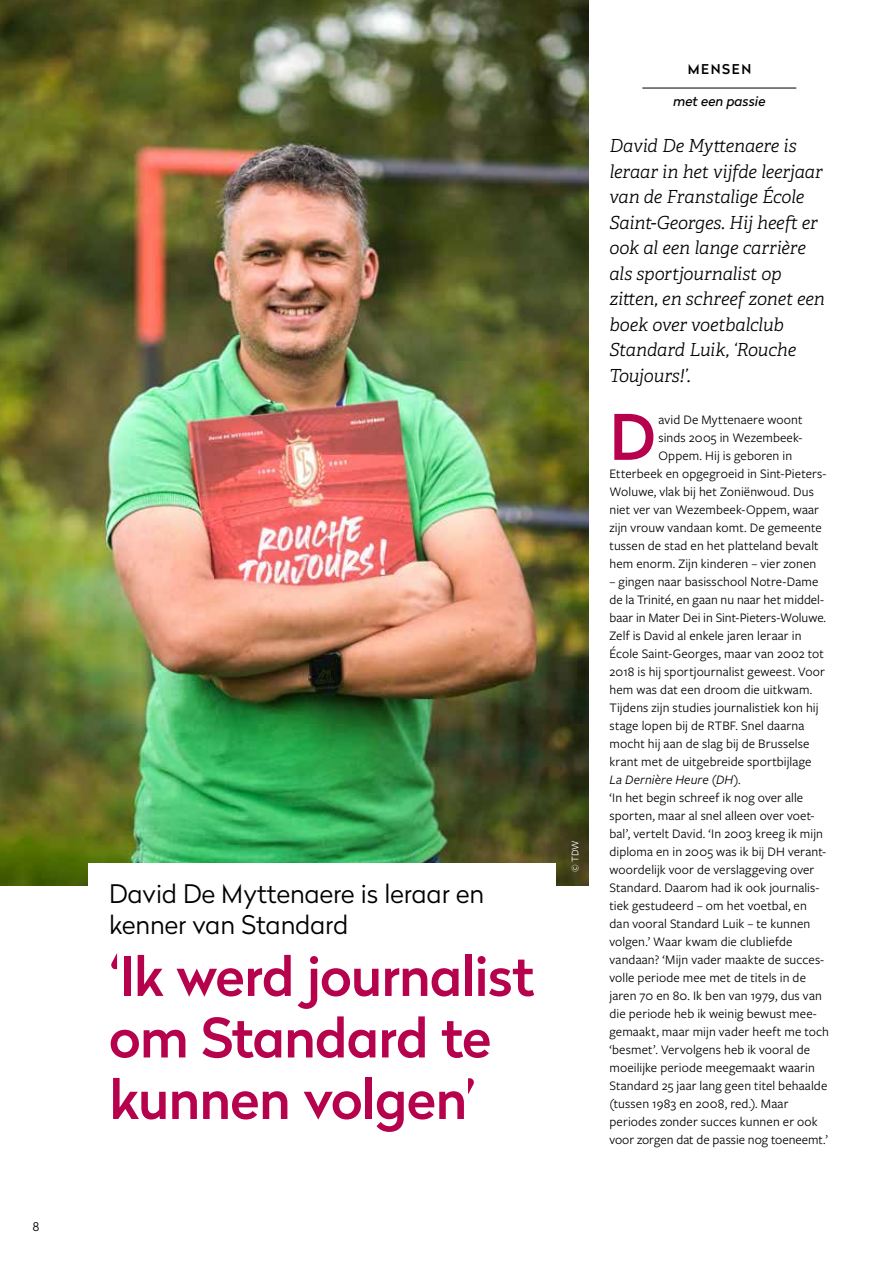
<style>
.page{position:relative;width:893px;height:1263px;background:#fff}
.page>*{position:absolute;margin:0;border:0;box-sizing:border-box;transform-origin:0 0}
.t1{font:500 62.55px "Radikal";color:#b6014c}
.t2{font:500 54px/61.5px "Radikal";letter-spacing:-.02em;color:#b6014c}
.t3{font:300 25.5px/31.5px "Radikal";color:#000}
.t4{font:italic 300 18px/25.5px "Adelle";letter-spacing:-.01em;color:#000}
.t5{font:13.5px/18px "Freight Sans Pro";letter-spacing:.01em;color:#000}
.t6{font:italic 13.5px "Radikal";color:#000}
.t7{font:500 13.5px "Radikal";letter-spacing:.12em;color:#000}
.t8{font:300 12px "Radikal";color:#000}
.t9{font:10.5px "Freight Sans Pro";color:#fff}
.s1{font-style:italic}
</style>
<div class="page">
<img style="left:0;top:0;width:588px;height:885px">
<hr style="left:642px;top:88px;width:154px;height:1px;background:#000">
<div style="left:88px;top:862px;width:468px;height:324px;background:#fff"></div>
<p class="t8" style="left:33px;top:1218px;width:8px">8</p>
<h3 class="t3" style="left:109px;top:877px;width:376px">David De Myttenaere is leraar en kenner van Standard</h3>
<h2 class="t2" style="left:109px;top:944px;width:427px">‘Ik werd journalist om Standard te kunnen volgen’</h2>
<p class="t9" style="left:568px;top:872px;width:33px;rotate:-90deg">© TDW</p>
<p class="t7" style="left:688px;top:59px;width:65px">MENSEN</p>
<p class="t6" style="left:673px;top:92px;width:94px">met een passie</p>
<p class="t4" style="left:609px;top:133px;width:217px">David De Myttenaere is leraar in het vijfde leerjaar van de Franstalige École<br>Saint-Georges. Hij heeft er ook al een lange carrière als sportjournalist op zitten, en schreef zonet een boek over voetbalclub<br>Standard Luik, ‘Rouche<br>Toujours!’.</p>
<h1 class="t1" style="left:609px;top:392px;width:47px">D</h1>
<p class="t5" style="left:658px;top:410px;width:145px">avid De Myttenaere woont</p>
<p class="t5" style="left:658px;top:428px;width:145px">sinds 2005 in Wezembeek-</p>
<p class="t5" style="left:658px;top:446px;width:135px">Oppem. Hij is geboren in</p>
<p class="t5" style="left:609px;top:464px;width:218px">Etterbeek en opgegroeid in Sint-Pieters-</p>
<p class="t5" style="left:609px;top:482px;width:206px">Woluwe, vlak bij het Zoniënwoud. Dus</p>
<p class="t5" style="left:609px;top:500px;width:211px">niet ver van Wezembeek-Oppem, waar</p>
<p class="t5" style="left:609px;top:518px;width:214px">zijn vrouw vandaan komt. De gemeente</p>
<p class="t5" style="left:609px;top:536px;width:211px">tussen de stad en het platteland bevalt</p>
<p class="t5" style="left:609px;top:554px;width:208px">hem enorm. Zijn kinderen – vier zonen</p>
<p class="t5" style="left:609px;top:572px;width:221px">– gingen naar basisschool Notre-Dame de la Trinité, en gaan nu naar het middel&shy;baar in Mater Dei in Sint-Pieters-Woluwe.<br>Zelf is David al enkele jaren leraar in École Saint-Georges, maar van 2002 tot 2018 is hij sportjournalist geweest. Voor hem was dat een droom die uitkwam.<br>Tijdens zijn studies journalistiek kon hij stage lopen bij de RTBF. Snel daarna mocht hij aan de slag bij de Brusselse krant met de uitgebreide sportbijlage<br><span class="s1">La Dernière Heure (DH)</span>.<br>‘In het begin schreef ik nog over alle sporten, maar al snel alleen over voet&shy;bal’, vertelt David. ‘In 2003 kreeg ik mijn diploma en in 2005 was ik bij DH verant&shy;woordelijk voor de verslaggeving over Standard. Daarom had ik ook journalis&shy;tiek gestudeerd – om het voetbal, en dan vooral Standard Luik – te kunnen volgen.’ Waar kwam die clubliefde vandaan? ‘Mijn vader maakte de succes&shy;volle periode mee met de titels in de jaren 70 en 80. Ik ben van 1979, dus van die periode heb ik weinig bewust mee&shy;gemaakt, maar mijn vader heeft me toch ‘besmet’. Vervolgens heb ik vooral de moeilijke periode meegemaakt waarin Standard 25 jaar lang geen titel behaalde (tussen 1983 en 2008, red.). Maar periodes zonder succes kunnen er ook voor zorgen dat de passie nog toeneemt.’</p>
</div>
